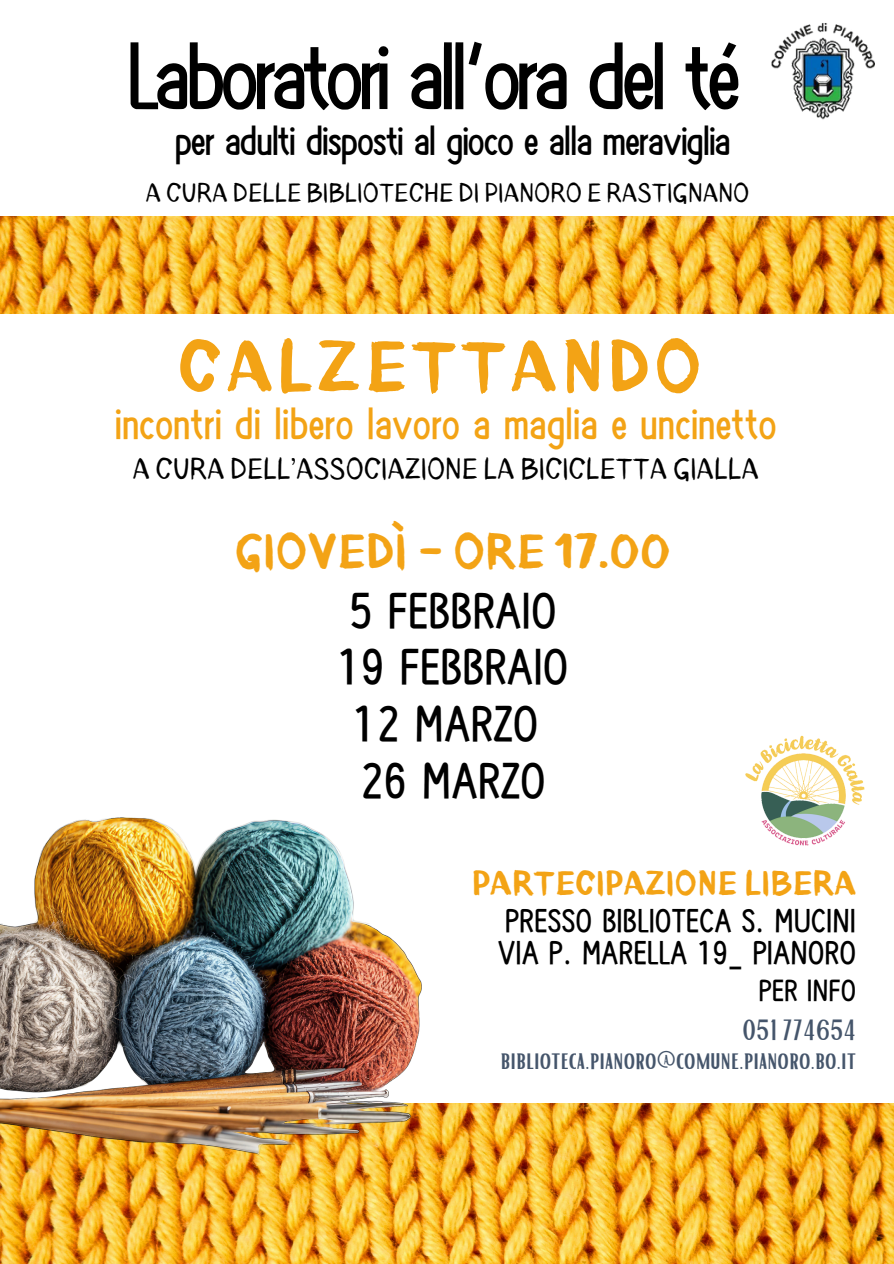
<style>
.page{position:relative;width:894px;height:1264px;background:#fff}
.page>*{position:absolute;margin:0;border:0;box-sizing:border-box;transform-origin:0 0}
.t1{font:88.5px "Canva Ya Zhi Hei Latin";letter-spacing:-.06em;color:#000}
.t2{font:700 70.5px "Blushes";letter-spacing:.055em;color:#f3a315}
.t3{font:47.4px/56.8px "Canva Ya Zhi Hei Latin";color:#000;text-align:center}
.t4{font:700 47.4px "Blushes";color:#f3a315}
.t5{font:42px "Canva Ya Zhi Hei Latin";color:#f3a315}
.t6{font:39px "Canva Ya Zhi Hei Latin";letter-spacing:-.03em;color:#000}
.t7{font:700 33.15px "Blushes";color:#f3a315}
.t8{font:31.05px/31.5px "Canva Ya Zhi Hei Latin";color:#000}
.t9{font:28.5px "Blushes";color:#000}
.t10{font:28.5px "Bright";color:#45556b}
.t11{font:28.5px "Canva Ya Zhi Hei Latin";color:#000}
.t12{font:27px "Bright";color:#45556b}
.t13{font:25.5px "Blushes";color:#000}
</style>
<div class="page">
<img style="left:0;top:217px;width:893px;height:96px">
<img style="left:771px;top:23px;width:103px;height:97px">
<img style="left:745px;top:735px;width:120px;height:111px">
<img style="left:0;top:1103px;width:893px;height:160px">
<img style="left:0;top:817px;width:421px;height:336px">
<h1 class="t1" style="left:126px;top:32px;width:616px">Laboratori all’ora del té</h1>
<p class="t6" style="left:175px;top:121px;width:557px">per adulti disposti al gioco e alla meraviglia</p>
<p class="t13" style="left:145px;top:175px;width:605px">A CURA DELLE BIBLIOTECHE DI PIANORO E RASTIGNANO</p>
<h2 class="t2" style="left:177px;top:318px;width:525px">CALZETTANDO</h2>
<h3 class="t5" style="left:115px;top:402px;width:663px">incontri di libero lavoro a maglia e uncinetto</h3>
<p class="t9" style="left:132px;top:449px;width:628px">A CURA DELL’ASSOCIAZIONE LA BICICLETTA GIALLA</p>
<h3 class="t4" style="left:234px;top:518px;width:438px">GIOVEDÌ - ORE 17.00</h3>
<h3 class="t3" style="left:337px;top:582px;width:233px">5 FEBBRAIO<br>19 FEBBRAIO<br>12 MARZO<br>26 MARZO</h3>
<p class="t7" style="left:471px;top:859px;width:386px">PARTECIPAZIONE LIBERA</p>
<p class="t8" style="left:497px;top:905px;width:359px">PRESSO BIBLIOTECA S. MUCINI<br>VIA P. MARELLA 19_ PIANORO</p>
<p class="t11" style="left:758px;top:976px;width:99px">PER INFO</p>
<p class="t10" style="left:741px;top:1011px;width:116px">051 774654</p>
<p class="t12" style="left:500px;top:1041px;width:357px">BIBLIOTECA.PIANORO@COMUNE.PIANORO.BO.IT</p>
</div>
